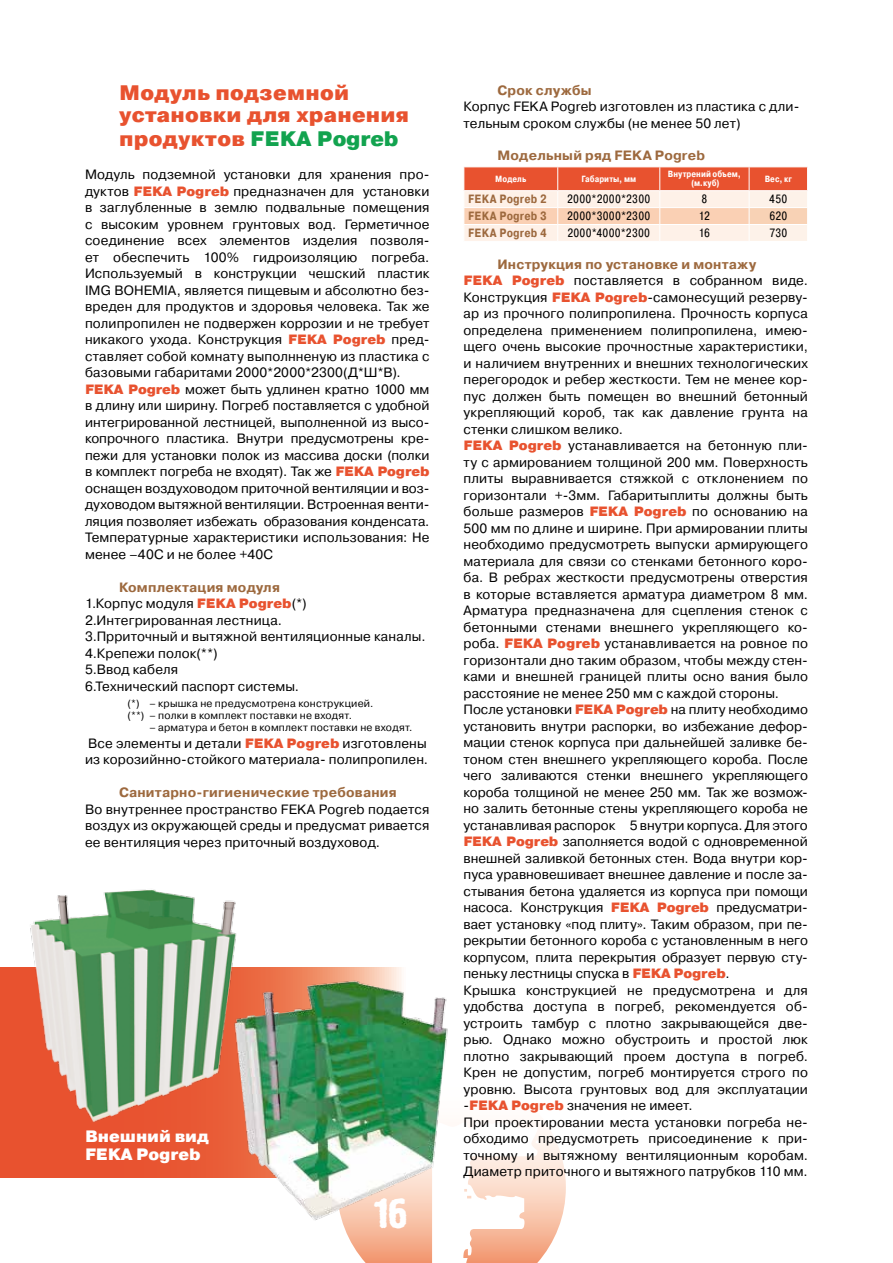
<style>
.page{position:relative;width:893px;height:1263px;background:#fff}
.page>*{position:absolute;margin:0;border:0;box-sizing:border-box;transform-origin:0 0}
.t1{font:42px "Hermes Rough C";color:#fff}
.t2{font:900 21px/23.2px "Pragmatica";letter-spacing:.015em;color:#e8522f}
.t3{font:900 16.5px/18px "Pragmatica";color:#fff}
.t4{font:13.5px/16.5px "Pragmatica";letter-spacing:.01em;color:#000}
.t5{font:700 13.5px "Pragmatica";letter-spacing:.015em;color:#9d693e}
.t6{font:12px "Pragmatica Cond";letter-spacing:.015em;color:#000}
.t7{font:700 12px "Pragmatica Cond";letter-spacing:.015em;color:#9d693e}
.t8{font:10.5px/12px "Pragmatica";letter-spacing:.02em;color:#000}
.t9{font:700 9px/9px "Pragmatica Cond";letter-spacing:.005em;color:#fff;text-align:center}
.s1{color:#12a34f}
.s2{font-weight:900;color:#e8522f}
.s3{font-weight:700;color:#9d693e}
</style>
<div class="page">
<hr style="left:892px;top:0;width:1px;height:1263px;background:#e8522f">
<svg style="left:342px;top:1129px;width:217px;height:134px"></svg>
<svg style="left:0;top:967px;width:402px;height:211px;background:#e85734"></svg>
<svg style="left:463px;top:167px;width:345px;height:74px;background:#f6baa6"></svg>
<hr style="left:749px;top:224px;width:59px;height:1px;background:#fff">
<img style="left:24px;top:889px;width:217px;height:238px">
<img style="left:229px;top:973px;width:226px;height:250px">
<h2 class="t2" style="left:119px;top:81px;width:292px">Модуль подземной установки для хранения продуктов <span class="s1">FEKA Pogreb</span></h2>
<p class="t4" style="left:85px;top:167px;width:346px">Модуль подземной установки для хранения про&shy;дуктов <span class="s2">FEKA Pogreb</span> предназначен для установки в заглубленные в землю подвальные помещения с высоким уровнем грунтовых вод. Герметичное соединение всех элементов изделия позволя&shy;ет обеспечить 100% гидроизоляцию погреба.<br>Используемый в конструкции чешский пластик IMG BOHEMIA, является пищевым и абсолютно без&shy;вреден для продуктов и здоровья человека. Так же полипропилен не подвержен коррозии и не требует никакого ухода. Конструкция <span class="s2">FEKA Pogreb</span> пред&shy;ставляет собой комнату выполнненую из пластика с базовыми габаритами 2000*2000*2300(Д*Ш*В).<br><span class="s2">FEKA Pogreb</span> может быть удлинен кратно 1000 мм в длину или ширину. Погреб поставляется с удобной интегрированной лестницей, выполненной из высо&shy;копрочного пластика. Внутри предусмотрены кре&shy;пежи для установки полок из массива доски (полки в комплект погреба не входят). Так же <span class="s2">FEKA Pogreb </span>оснащен воздуховодом приточной вентиляции и воз&shy;духоводом вытяжной вентиляции. Встроенная венти&shy;ляция позволяет избежать образования конденсата.<br>Температурные характеристики использования: Не менее –40С и не более +40С</p>
<p class="t4" style="left:85px;top:579px;width:342px;text-indent:34px"><span class="s3">Комплектация модуля<br></span>1.Корпус модуля <span class="s2">FEKA Pogreb</span>(*)<br>2.Интегрированная лестница.<br>3.Прриточный и вытяжной вентиляционные каналы.<br>4.Крепежи полок(**)<br>5.Ввод кабеля<br>6.Технический паспорт системы.</p>
<p class="t8" style="left:128px;top:698px;width:247px">(*) – крышка не предусмотрена конструкцией. (**) – полки в комплект поставки не входят.</p>
<p class="t8" style="left:149px;top:722px;width:265px">– арматура и бетон в комплект поставки не входят.</p>
<p class="t4" style="left:85px;top:735px;width:345px">Все элементы и детали <span class="s2">FEKA Pogreb</span> изготовлены из корозийнно-стойкого материала- полипропилен.</p>
<p class="t5" style="left:119px;top:784px;width:279px">Санитарно-гигиенические требования</p>
<p class="t4" style="left:85px;top:801px;width:346px;text-align:justify">Во внутреннее пространство FEKA Pogreb подается воздух из окружающей среды и предусмат ривается ее вентиляция через приточный воздуховод.</p>
<p class="t3" style="left:85px;top:1127px;width:125px">Внешний вид<br>FEKA Pogreb</p>
<h1 class="t1" style="left:374px;top:1189px;width:35px">16</h1>
<p class="t5" style="left:497px;top:81px;width:96px">Срок службы</p>
<p class="t4" style="left:463px;top:98px;width:337px">Корпус FEKA Pogreb изготовлен из пластика с дли&shy;тельным сроком службы (не менее 50 лет)</p>
<p class="t5" style="left:497px;top:147px;width:209px">Модельный ряд FEKA Pogreb</p>
<p class="t9" style="left:495px;top:175px;width:33px">Модель</p>
<p class="t9" style="left:581px;top:175px;width:56px">Габариты, мм</p>
<p class="t9" style="left:668px;top:170px;width:75px">Внутрений объем, (м.куб)</p>
<p class="t9" style="left:765px;top:175px;width:29px">Вес, кг</p>
<p class="t7" style="left:468px;top:192px;width:80px">FEKA Pogreb 2</p>
<p class="t6" style="left:567px;top:192px;width:85px">2000*2000*2300</p>
<p class="t6" style="left:701px;top:192px;width:7px">8</p>
<p class="t6" style="left:769px;top:192px;width:20px">450</p>
<p class="t7" style="left:468px;top:209px;width:80px">FEKA Pogreb 3</p>
<p class="t6" style="left:567px;top:209px;width:85px">2000*3000*2300</p>
<p class="t6" style="left:699px;top:209px;width:13px">12</p>
<p class="t6" style="left:769px;top:209px;width:19px">620</p>
<p class="t7" style="left:468px;top:226px;width:80px">FEKA Pogreb 4</p>
<p class="t6" style="left:567px;top:226px;width:84px">2000*4000*2300</p>
<p class="t6" style="left:699px;top:226px;width:13px">16</p>
<p class="t6" style="left:769px;top:226px;width:19px">730</p>
<p class="t4" style="left:463px;top:256px;width:346px;text-indent:34px"><span class="s3">Инструкция по установке и монтажу<br></span><span class="s2">FEKA Pogreb</span> поставляется в собранном виде.<br>Конструкция <span class="s2">FEKA Pogreb</span>-самонесущий резерву&shy;ар из прочного полипропилена. Прочность корпуса определена применением полипропилена, имею&shy;щего очень высокие прочностные характеристики, и наличием внутренних и внешних технологических перегородок и ребер жесткости. Тем не менее кор&shy;пус должен быть помещен во внешний бетонный укрепляющий короб, так как давление грунта на стенки слишком велико.<br><span class="s2">FEKA Pogreb</span> устанавливается на бетонную пли&shy;ту с армированием толщиной 200 мм. Поверхность плиты выравнивается стяжкой с отклонением по горизонтали +-3мм. Габаритыплиты должны быть больше размеров <span class="s2">FEKA Pogreb</span> по основанию на 500 мм по длине и ширине. При армировании плиты необходимо предусмотреть выпуски армирующего материала для связи со стенками бетонного коро&shy;ба. В ребрах жесткости предусмотрены отверстия в которые вставляется арматура диаметром 8 мм.<br>Арматура предназначена для сцепления стенок с бетонными стенами внешнего укрепляющего ко&shy;роба. <span class="s2">FEKA Pogreb</span> устанавливается на ровное по горизонтали дно таким образом, чтобы между стен&shy;ками и внешней границей плиты осно вания было расстояние не менее 250 мм с каждой стороны.<br>После установки <span class="s2">FEKA Pogreb</span> на плиту необходимо установить внутри распорки, во избежание дефор&shy;мации стенок корпуса при дальнейшей заливке бе&shy;тоном стен внешнего укрепляющего короба. После чего заливаются стенки внешнего укрепляющего короба толщиной не менее 250 мм. Так же возмож&shy;но залить бетонные стены укрепляющего короба не устанавливая распорок 5 внутри корпуса. Для этого <span class="s2">FEKA Pogreb</span> заполняется водой с одновременной внешней заливкой бетонных стен. Вода внутри кор&shy;пуса уравновешивает внешнее давление и после за&shy;стывания бетона удаляется из корпуса при помощи насоса. Конструкция <span class="s2">FEKA Pogreb</span> предусматри&shy;вает установку «под плиту». Таким образом, при пе&shy;рекрытии бетонного короба с установленным в него корпусом, плита перекрытия образует первую сту&shy;пеньку лестницы спуска в <span class="s2">FEKA Pogreb</span>.<br>Крышка конструкцией не предусмотрена и для удобства доступа в погреб, рекомендуется об&shy;устроить тамбур с плотно закрывающейся две&shy;рью. Однако можно обустроить и простой люк плотно закрывающий проем доступа в погреб.<br>Крен не допустим, погреб монтируется строго по уровню. Высота грунтовых вод для эксплуатации ‑ <span class="s2">FEKA Pogreb</span> значения не имеет.<br>При проектировании места установки погреба не&shy;обходимо предусмотреть присоединение к при&shy;точному и вытяжному вентиляционным коробам.<br>Диаметр приточного и вытяжного патрубков 110 мм.</p>
</div>
